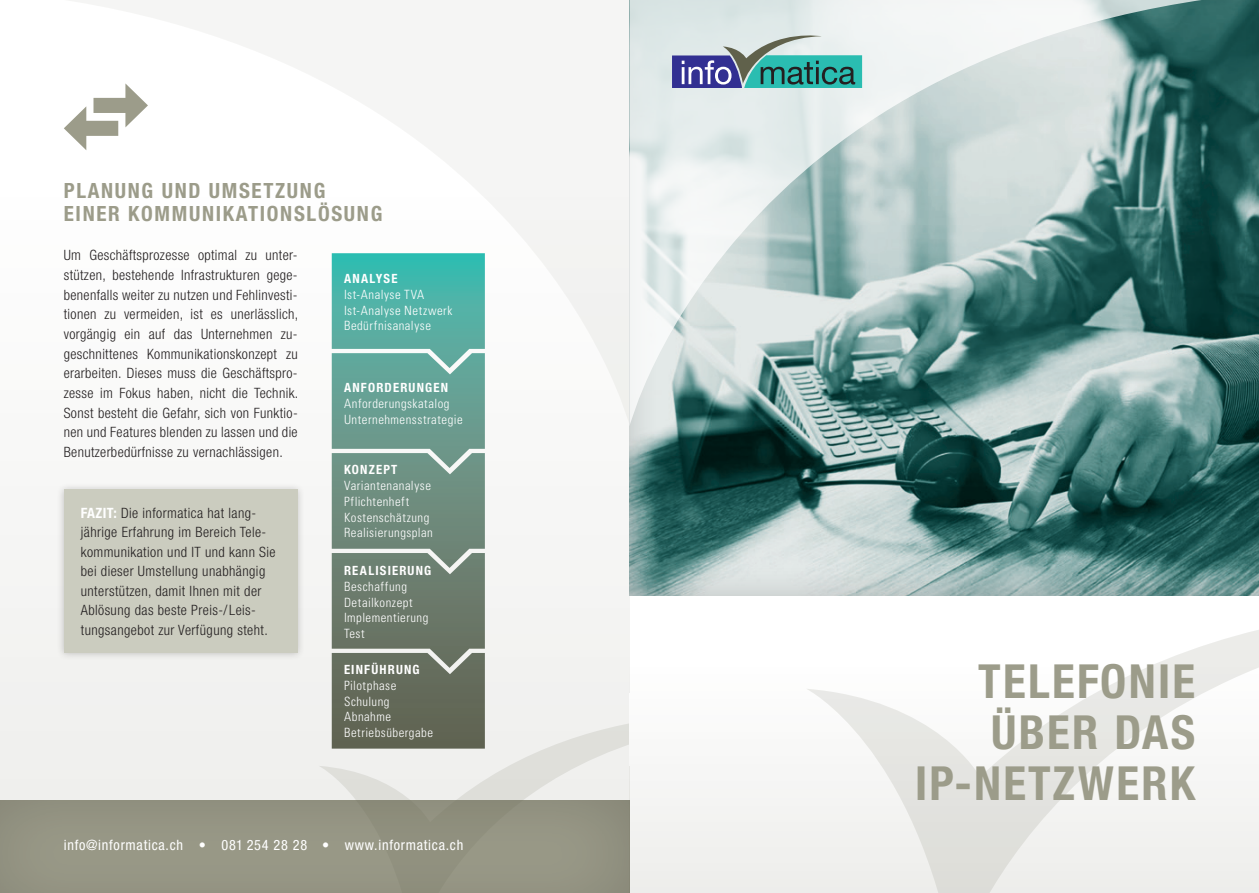
<style>
.page{position:relative;width:1259px;height:893px;background:#fff}
.page>*{position:absolute;margin:0;border:0;box-sizing:border-box;transform-origin:0 0}
.t1{font:700 condensed 47.1px/51px "Helvetica Neue";letter-spacing:.05em;color:#9c9c8a;text-align:right}
.t2{font:700 condensed 21px/23.2px "Helvetica Neue";letter-spacing:.08em;color:#9c9c8a}
.t3{font:300 condensed 14.25px/19.6px "Helvetica Neue";letter-spacing:.03em;color:#231f20;text-align:justify}
.t4{font:condensed 14.25px "Helvetica Neue";letter-spacing:.05em;color:#fff}
.t5{font:300 condensed 12.75px/15.8px "Univers";letter-spacing:.04em;color:#fff}
.t6{font:700 condensed 12.75px "Helvetica Neue";letter-spacing:.095em;color:#fff}
.s1{font-weight:700;color:#fff}
</style>
<div class="page">
<div style="left:0;top:0;width:629px;height:893px;background:#f5f5f3"></div>
<div style="left:0;top:797px;width:630px;height:96px;background:#969684"></div>
<svg style="left:318px;top:712px;width:311px;height:181px"></svg>
<div style="left:0;top:0;width:527px;height:425px;background:#fcfcfc"></div>
<div style="left:629px;top:0;width:630px;height:597px;background:#231f20;opacity:.2"></div>
<svg style="left:629px;top:0;width:630px;height:426px;background:#9ab4b3"></svg>
<svg style="left:672px;top:35px;width:190px;height:52px;background:#7ba6b2"></svg>
<div style="left:629px;top:595px;width:630px;height:298px;background:linear-gradient(to right,#f9f9f8,#fff)"></div>
<svg style="left:806px;top:606px;width:453px;height:287px;fill:#f4f4f3"></svg>
<svg style="left:64px;top:83px;width:84px;height:67px"></svg>
<svg style="left:332px;top:253px;width:153px;height:496px;background:#689184"></svg>
<div style="left:56px;top:482px;width:250px;height:179px;background:#231f20;opacity:.25"></div>
<div style="left:64px;top:490px;width:234px;height:163px;background:#cbccbf"></div>
<h2 class="t2" style="left:64px;top:179px;width:320px">PLANUNG UND UMSETZUNG<br>EINER KOMMUNIKATIONSLÖSUNG</h2>
<p class="t3" style="left:64px;top:245px;width:236px">Um Geschäftsprozesse optimal zu unter&shy;stützen, bestehende Infrastrukturen gege&shy;benenfalls weiter zu nutzen und Fehlinvesti&shy;tionen zu vermeiden, ist es unerlässlich, vorgängig ein auf das Unternehmen zu&shy;geschnittenes Kommunikationskonzept zu erarbeiten. Dieses muss die Geschäftspro&shy;zesse im Fokus haben, nicht die Technik.<br>Sonst besteht die Gefahr, sich von Funktio&shy;nen und Features blenden zu lassen und die Benutzerbedürfnisse zu vernachlässigen.</p>
<p class="t3" style="left:81px;top:503px;width:196px;text-align:left"><span class="s1">FAZIT:</span> Die informatica hat lang&shy;jährige Erfahrung im Bereich Tele&shy;kommunikation und IT und kann Sie bei dieser Umstellung unabhängig unterstützen, damit Ihnen mit der Ablösung das beste Preis-/Leis&shy;tungsangebot zur Verfügung steht.</p>
<p class="t6" style="left:344px;top:271px;width:55px">ANALYSE</p>
<p class="t5" style="left:344px;top:287px;width:110px">Ist-Analyse TVA<br>Ist-Analyse Netzwerk<br>Bedürfnisanalyse</p>
<p class="t6" style="left:344px;top:380px;width:106px">ANFORDERUNGEN</p>
<p class="t5" style="left:344px;top:396px;width:120px">Anforderungskatalog<br>Unternehmensstrategie</p>
<p class="t6" style="left:344px;top:462px;width:55px">KONZEPT</p>
<p class="t5" style="left:344px;top:478px;width:90px">Variantenanalyse<br>Pflichtenheft<br>Kostenschätzung<br>Realisierungsplan</p>
<p class="t6" style="left:344px;top:563px;width:89px">REALISIERUNG</p>
<p class="t5" style="left:344px;top:578px;width:86px">Beschaffung<br>Detailkonzept<br>Implementierung<br>Test</p>
<p class="t6" style="left:344px;top:662px;width:77px">EINFÜHRUNG</p>
<p class="t5" style="left:344px;top:677px;width:91px">Pilotphase<br>Schulung<br>Abnahme<br>Betriebsübergabe</p>
<p class="t4" style="left:64px;top:837px;width:401px">info@informatica.ch • 081 254 28 28 • www.informatica.ch</p>
<h1 class="t1" style="left:915px;top:655px;width:282px">TELEFONIE<br>ÜBER DAS<br>IP-NETZWERK</h1>
</div>
